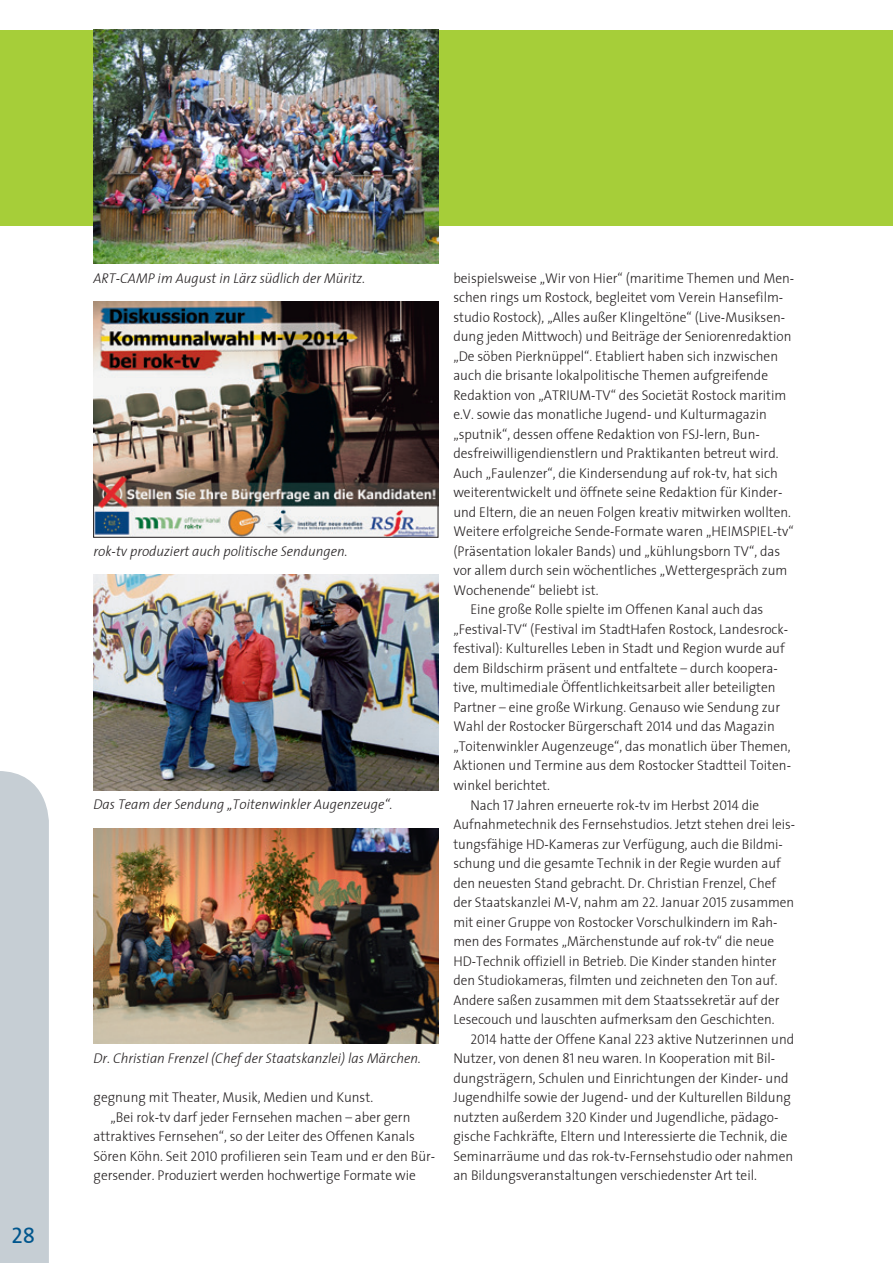
<style>
.page{position:relative;width:893px;height:1263px;background:#fff}
.page>*{position:absolute;margin:0;border:0;box-sizing:border-box;transform-origin:0 0}
.t1{font:22.5px "The Sans ZHW1 Plain";color:#01568d}
.t2{font:14.25px "The Sans Light ZHW1 Plain";color:#231f20;scale:.94 1}
.t3{font:14.25px "The Sans Light ZHW1 Plain";color:#231f20;scale:.93 1}
.t4{font:italic 14.25px "The Sans Light ZHW1";color:#231f20;scale:.95 1}
</style>
<div class="page">
<div style="left:0;top:771px;width:49px;height:492px;background:#c6ced4"></div>
<div style="left:0;top:30px;width:893px;height:195px;background:#a6ce39"></div>
<img style="left:94px;top:30px;width:344px;height:234px">
<img style="left:94px;top:302px;width:344px;height:233px">
<img style="left:94px;top:575px;width:344px;height:216px">
<img style="left:94px;top:828px;width:344px;height:216px">
<h1 class="t1" style="left:12px;top:1217px;width:25px">28</h1>
<p class="t4" style="left:94px;top:266px;width:287px">ART-CAMP im August in Lärz südlich der Müritz.</p>
<p class="t4" style="left:94px;top:539px;width:269px">rok-tv produziert auch politische Sendungen.</p>
<p class="t4" style="left:94px;top:793px;width:316px">Das Team der Sendung „Toitenwinkler Augenzeuge“.</p>
<p class="t4" style="left:94px;top:1046px;width:346px">Dr. Christian Frenzel (Chef der Staatskanzlei) las Märchen.</p>
<p class="t2" style="left:94px;top:1085px;width:299px">gegnung mit Theater, Musik, Medien und Kunst.</p>
<p class="t2" style="left:111px;top:1105px;width:321px">„Bei rok-tv darf jeder Fernsehen machen – aber gern</p>
<p class="t2" style="left:94px;top:1124px;width:343px">attraktives Fernsehen“, so der Leiter des Offenen Kanals</p>
<p class="t2" style="left:94px;top:1144px;width:365px">Sören Köhn. Seit 2010 profilieren sein Team und er den Bür-</p>
<p class="t2" style="left:94px;top:1163px;width:344px">gersender. Produziert werden hochwertige Formate wie</p>
<p class="t2" style="left:453px;top:266px;width:364px">beispielsweise „Wir von Hier“ (maritime Themen und Men-</p>
<p class="t2" style="left:453px;top:286px;width:353px">schen rings um Rostock, begleitet vom Verein Hansefilm-</p>
<p class="t2" style="left:453px;top:305px;width:355px">studio Rostock), „Alles außer Klingeltöne“ (Live-Musiksen-</p>
<p class="t2" style="left:453px;top:325px;width:361px">dung jeden Mittwoch) und Beiträge der Seniorenredaktion</p>
<p class="t2" style="left:453px;top:344px;width:347px">„De söben Pierknüppel“. Etabliert haben sich inzwischen</p>
<p class="t2" style="left:453px;top:364px;width:336px">auch die brisante lokalpolitische Themen aufgreifende</p>
<p class="t2" style="left:453px;top:383px;width:356px">Redaktion von „ATRIUM-TV“ des Societät Rostock maritim</p>
<p class="t2" style="left:453px;top:403px;width:335px">e.V. sowie das monatliche Jugend- und Kulturmagazin</p>
<p class="t2" style="left:453px;top:422px;width:327px">„sputnik“, dessen offene Redaktion von FSJ-lern, Bun-</p>
<p class="t2" style="left:453px;top:442px;width:347px">desfreiwilligendienstlern und Praktikanten betreut wird.</p>
<p class="t2" style="left:453px;top:461px;width:347px">Auch „Faulenzer“, die Kindersendung auf rok-tv, hat sich</p>
<p class="t2" style="left:453px;top:481px;width:351px">weiterentwickelt und öffnete seine Redaktion für Kinder-</p>
<p class="t2" style="left:453px;top:500px;width:361px">und Eltern, die an neuen Folgen kreativ mitwirken wollten.</p>
<p class="t2" style="left:453px;top:520px;width:363px">Weitere erfolgreiche Sende-Formate waren „HEIMSPIEL-tv“</p>
<p class="t2" style="left:453px;top:539px;width:349px">(Präsentation lokaler Bands) und „kühlungsborn TV“, das</p>
<p class="t2" style="left:453px;top:559px;width:357px">vor allem durch sein wöchentliches „Wettergespräch zum</p>
<p class="t2" style="left:453px;top:578px;width:156px">Wochenende“ beliebt ist.</p>
<p class="t2" style="left:470px;top:598px;width:313px">Eine große Rolle spielte im Offenen Kanal auch das</p>
<p class="t2" style="left:453px;top:617px;width:358px">„Festival-TV“ (Festival im StadtHafen Rostock, Landesrock-</p>
<p class="t2" style="left:453px;top:637px;width:354px">festival): Kulturelles Leben in Stadt und Region wurde auf</p>
<p class="t2" style="left:453px;top:656px;width:347px">dem Bildschirm präsent und entfaltete – durch koopera-</p>
<p class="t2" style="left:453px;top:676px;width:344px">tive, multimediale Öffentlichkeitsarbeit aller beteiligten</p>
<p class="t2" style="left:453px;top:695px;width:349px">Partner – eine große Wirkung. Genauso wie Sendung zur</p>
<p class="t2" style="left:453px;top:715px;width:343px">Wahl der Rostocker Bürgerschaft 2014 und das Magazin</p>
<p class="t2" style="left:453px;top:734px;width:360px">„Toitenwinkler Augenzeuge“, das monatlich über Themen,</p>
<p class="t2" style="left:453px;top:754px;width:361px">Aktionen und Termine aus dem Rostocker Stadtteil Toiten-</p>
<p class="t2" style="left:453px;top:773px;width:104px">winkel berichtet.</p>
<p class="t3" style="left:470px;top:793px;width:312px">Nach 17 Jahren erneuerte rok-tv im Herbst 2014 die</p>
<p class="t3" style="left:453px;top:812px;width:369px">Aufnahmetechnik des Fernsehstudios. Jetzt stehen drei leis-</p>
<p class="t3" style="left:453px;top:832px;width:356px">tungsfähige HD-Kameras zur Verfügung, auch die Bildmi-</p>
<p class="t3" style="left:453px;top:851px;width:353px">schung und die gesamte Technik in der Regie wurden auf</p>
<p class="t3" style="left:453px;top:871px;width:349px">den neuesten Stand gebracht. Dr. Christian Frenzel, Chef</p>
<p class="t3" style="left:453px;top:890px;width:368px">der Staatskanzlei M-V, nahm am 22. Januar 2015 zusammen</p>
<p class="t3" style="left:453px;top:910px;width:350px">mit einer Gruppe von Rostocker Vorschulkindern im Rah-</p>
<p class="t3" style="left:453px;top:929px;width:346px">men des Formates „Märchenstunde auf rok-tv“ die neue</p>
<p class="t3" style="left:453px;top:949px;width:349px">HD-Technik offiziell in Betrieb. Die Kinder standen hinter</p>
<p class="t3" style="left:453px;top:968px;width:350px">den Studiokameras, filmten und zeichneten den Ton auf.</p>
<p class="t3" style="left:453px;top:988px;width:352px">Andere saßen zusammen mit dem Staatssekretär auf der</p>
<p class="t3" style="left:453px;top:1007px;width:347px">Lesecouch und lauschten aufmerksam den Geschichten.</p>
<p class="t2" style="left:470px;top:1027px;width:346px">2014 hatte der Offene Kanal 223 aktive Nutzerinnen und</p>
<p class="t2" style="left:453px;top:1046px;width:344px">Nutzer, von denen 81 neu waren. In Kooperation mit Bil-</p>
<p class="t2" style="left:453px;top:1066px;width:358px">dungsträgern, Schulen und Einrichtungen der Kinder- und</p>
<p class="t2" style="left:453px;top:1085px;width:361px">Jugendhilfe sowie der Jugend- und der Kulturellen Bildung</p>
<p class="t2" style="left:453px;top:1105px;width:347px">nutzten außerdem 320 Kinder und Jugendliche, pädago-</p>
<p class="t2" style="left:453px;top:1124px;width:357px">gische Fachkräfte, Eltern und Interessierte die Technik, die</p>
<p class="t2" style="left:453px;top:1144px;width:363px">Seminarräume und das rok-tv-Fernsehstudio oder nahmen</p>
<p class="t2" style="left:453px;top:1163px;width:324px">an Bildungsveranstaltungen verschiedenster Art teil.</p>
</div>
